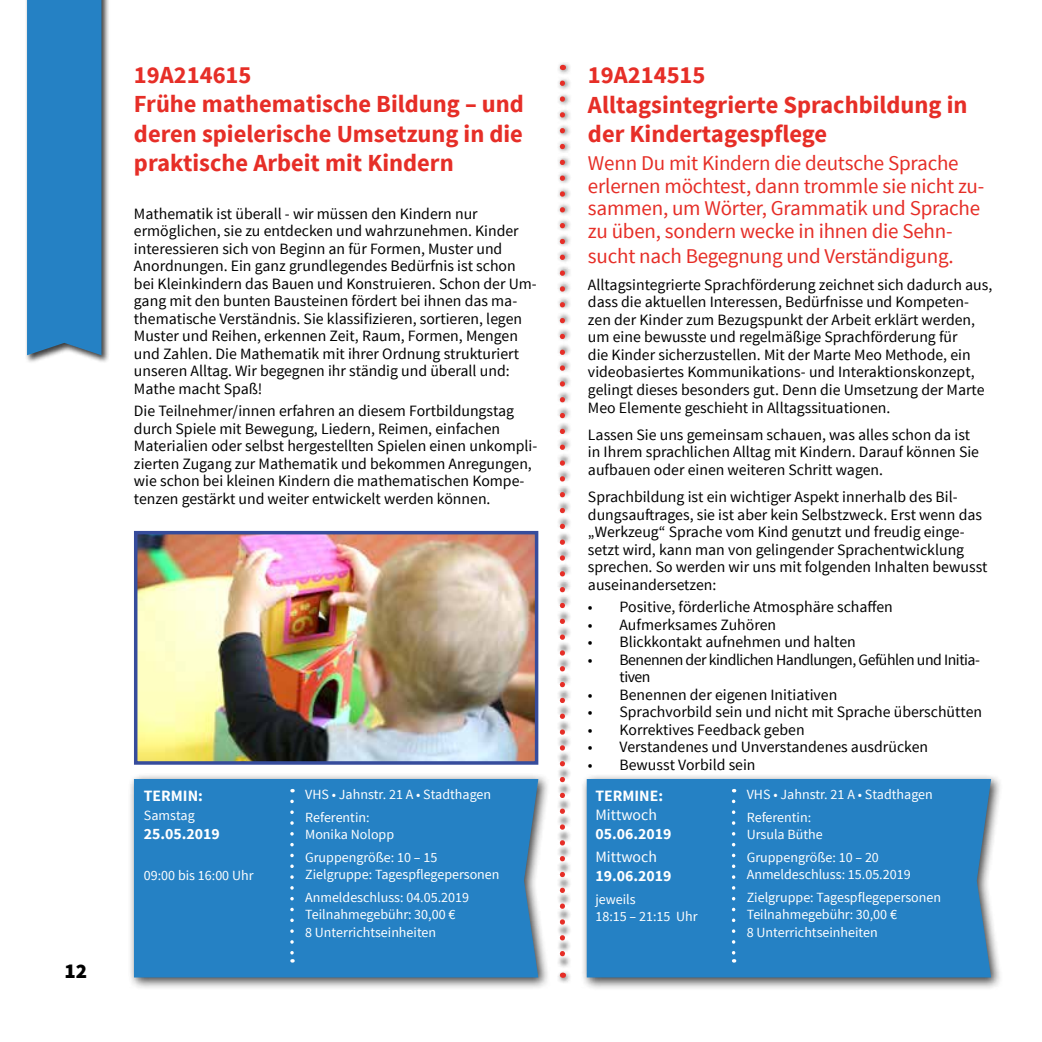
<style>
.page{position:relative;width:1042px;height:1042px;background:#fff}
.page>*{position:absolute;margin:0;border:0;box-sizing:border-box;transform-origin:0 0}
.t1{font:700 24.5px/29.4px "Source Sans Pro";color:#e62e27}
.t2{font:21px/23.1px "Source Sans Pro";letter-spacing:-.01em;color:#e62e27}
.t3{font:900 21px "Source Sans Pro";color:#000}
.t4{font:15.75px/17.5px "Source Sans Pro";color:#000}
.t5{font:15.75px/17.5px "Source Sans Pro";letter-spacing:-.03em;color:#000}
.t6{font:700 15.75px "Source Sans Pro";color:#fff}
.t7{font:15.75px "Source Sans Pro";color:#fff}
.t8{font:14px/22.4px "Source Sans Pro";color:#fff}
</style>
<div class="page">
<div style="left:580px;top:773px;width:423px;height:217px;background:#000;opacity:.75"></div>
<div style="left:587px;top:779px;width:404px;height:198px;background:#2581c4"></div>
<div style="left:25px;top:0;width:85px;height:364px;background:#000;opacity:.75"></div>
<div style="left:27px;top:0;width:74px;height:355px;background:#2581c4"></div>
<div style="left:128px;top:773px;width:423px;height:217px;background:#000;opacity:.75"></div>
<div style="left:134px;top:779px;width:404px;height:198px;background:#2581c4"></div>
<svg style="left:290px;top:801px;width:4px;height:161px"></svg>
<img style="left:139px;top:536px;width:394px;height:224px">
<div style="left:134px;top:531px;width:404px;height:234px;border:4px solid #364c9c"></div>
<div style="left:557px;top:62px;width:15px;height:922px;background:#000;opacity:.75"></div>
<svg style="left:560px;top:83px;width:5px;height:895px"></svg>
<svg style="left:732px;top:801px;width:3px;height:161px"></svg>
<h1 class="t1" style="left:134px;top:61px;width:391px">19A214615<br>Frühe mathematische Bildung – und deren spielerische Umsetzung in die praktische Arbeit mit Kindern</h1>
<p class="t4" style="left:134px;top:205px;width:404px">Mathematik ist überall - wir müssen den Kindern nur ermöglichen, sie zu entdecken und wahrzunehmen. Kinder interessieren sich von Beginn an für Formen, Muster und Anordnungen. Ein ganz grundlegendes Bedürfnis ist schon bei Kleinkindern das Bauen und Konstruieren. Schon der Um&shy;gang mit den bunten Bausteinen fördert bei ihnen das ma&shy;thematische Verständnis. Sie klassifizieren, sortieren, legen Muster und Reihen, erkennen Zeit, Raum, Formen, Mengen und Zahlen. Die Mathematik mit ihrer Ordnung strukturiert unseren Alltag. Wir begegnen ihr ständig und überall und:<br>Mathe macht Spaß!</p>
<p class="t4" style="left:134px;top:402px;width:405px">Die Teilnehmer/innen erfahren an diesem Fortbildungstag durch Spiele mit Bewegung, Liedern, Reimen, einfachen Materialien oder selbst hergestellten Spielen einen unkompli&shy;zierten Zugang zur Mathematik und bekommen Anregungen, wie schon bei kleinen Kindern die mathematischen Kompe&shy;tenzen gestärkt und weiter entwickelt werden können.</p>
<h2 class="t3" style="left:64px;top:957px;width:24px">12</h2>
<p class="t6" style="left:144px;top:785px;width:61px">TERMIN:</p>
<p class="t8" style="left:144px;top:804px;width:52px">Samstag</p>
<p class="t6" style="left:144px;top:823px;width:77px">25.05.2019</p>
<p class="t8" style="left:144px;top:864px;width:111px">09:00 bis 16:00 Uhr</p>
<p class="t8" style="left:305px;top:784px;width:188px">VHS • Jahnstr. 21 A • Stadthagen<br>Referentin:</p>
<p class="t8" style="left:305px;top:824px;width:134px">Monika Nolopp<br>Gruppengröße: 10 – 15</p>
<p class="t8" style="left:305px;top:864px;width:196px">Zielgruppe: Tagespflegepersonen<br>Anmeldeschluss: 04.05.2019</p>
<p class="t8" style="left:305px;top:906px;width:152px;line-height:17.5px">Teilnahmegebühr: 30,00 €<br>8 Unterrichtseinheiten</p>
<h1 class="t1" style="left:588px;top:61px;width:381px">19A214515<br>Alltagsintegrierte Sprachbildung in der Kindertagespflege</h1>
<h2 class="t2" style="left:588px;top:152px;width:398px">Wenn Du mit Kindern die deutsche Sprache erlernen möchtest, dann trommle sie nicht zu&shy;sammen, um Wörter, Grammatik und Sprache zu üben, sondern wecke in ihnen die Sehn&shy;sucht nach Begegnung und Verständigung.</h2>
<p class="t4" style="left:588px;top:276px;width:406px">Alltagsintegrierte Sprachförderung zeichnet sich dadurch aus, dass die aktuellen Interessen, Bedürfnisse und Kompeten&shy;zen der Kinder zum Bezugspunkt der Arbeit erklärt werden, um eine bewusste und regelmäßige Sprachförderung für<br>die Kinder sicherzustellen. Mit der Marte Meo Methode, ein videobasiertes Kommunikations- und Interaktionskonzept, gelingt dieses besonders gut. Denn die Umsetzung der Marte Meo Elemente geschieht in Alltagssituationen.</p>
<p class="t4" style="left:588px;top:426px;width:393px">Lassen Sie uns gemeinsam schauen, was alles schon da ist in Ihrem sprachlichen Alltag mit Kindern. Darauf können Sie aufbauen oder einen weiteren Schritt wagen.</p>
<p class="t4" style="left:588px;top:489px;width:401px">Sprachbildung ist ein wichtiger Aspekt innerhalb des Bil&shy;dungsauftrages, sie ist aber kein Selbstzweck. Erst wenn das „Werkzeug“ Sprache vom Kind genutzt und freudig einge&shy;setzt wird, kann man von gelingender Sprachentwicklung sprechen. So werden wir uns mit folgenden Inhalten bewusst auseinandersetzen:</p>
<p class="t4" style="left:588px;top:598px;width:306px">• Positive, förderliche Atmosphäre schaffen</p>
<p class="t4" style="left:588px;top:616px;width:190px">• Aufmerksames Zuhören</p>
<p class="t4" style="left:588px;top:633px;width:269px">• Blickkontakt aufnehmen und halten</p>
<p class="t5" style="left:619px;top:651px;width:362px;text-indent:-32px">• Benennen der kindlichen Handlungen, Gefühlen und Initia&shy;tiven</p>
<p class="t4" style="left:588px;top:686px;width:251px">• Benennen der eigenen Initiativen</p>
<p class="t4" style="left:588px;top:703px;width:396px">• Sprachvorbild sein und nicht mit Sprache überschütten</p>
<p class="t4" style="left:588px;top:721px;width:218px">• Korrektives Feedback geben</p>
<p class="t4" style="left:588px;top:738px;width:342px">• Verstandenes und Unverstandenes ausdrücken</p>
<p class="t4" style="left:588px;top:756px;width:169px">• Bewusst Vorbild sein</p>
<p class="t6" style="left:595px;top:785px;width:69px">TERMINE:</p>
<p class="t7" style="left:595px;top:804px;width:63px">Mittwoch</p>
<p class="t6" style="left:595px;top:823px;width:77px">05.06.2019</p>
<p class="t7" style="left:595px;top:847px;width:63px">Mittwoch</p>
<p class="t6" style="left:595px;top:866px;width:77px">19.06.2019</p>
<p class="t8" style="left:595px;top:890px;width:104px;line-height:17.5px">jeweils<br>18:15 – 21:15 Uhr</p>
<p class="t8" style="left:747px;top:784px;width:188px">VHS • Jahnstr. 21 A • Stadthagen<br>Referentin:</p>
<p class="t8" style="left:747px;top:824px;width:134px">Ursula Büthe<br>Gruppengröße: 10 – 20</p>
<p class="t8" style="left:747px;top:864px;width:196px">Anmeldeschluss: 15.05.2019<br>Zielgruppe: Tagespflegepersonen</p>
<p class="t8" style="left:747px;top:906px;width:152px;line-height:17.5px">Teilnahmegebühr: 30,00 €<br>8 Unterrichtseinheiten</p>
</div>
